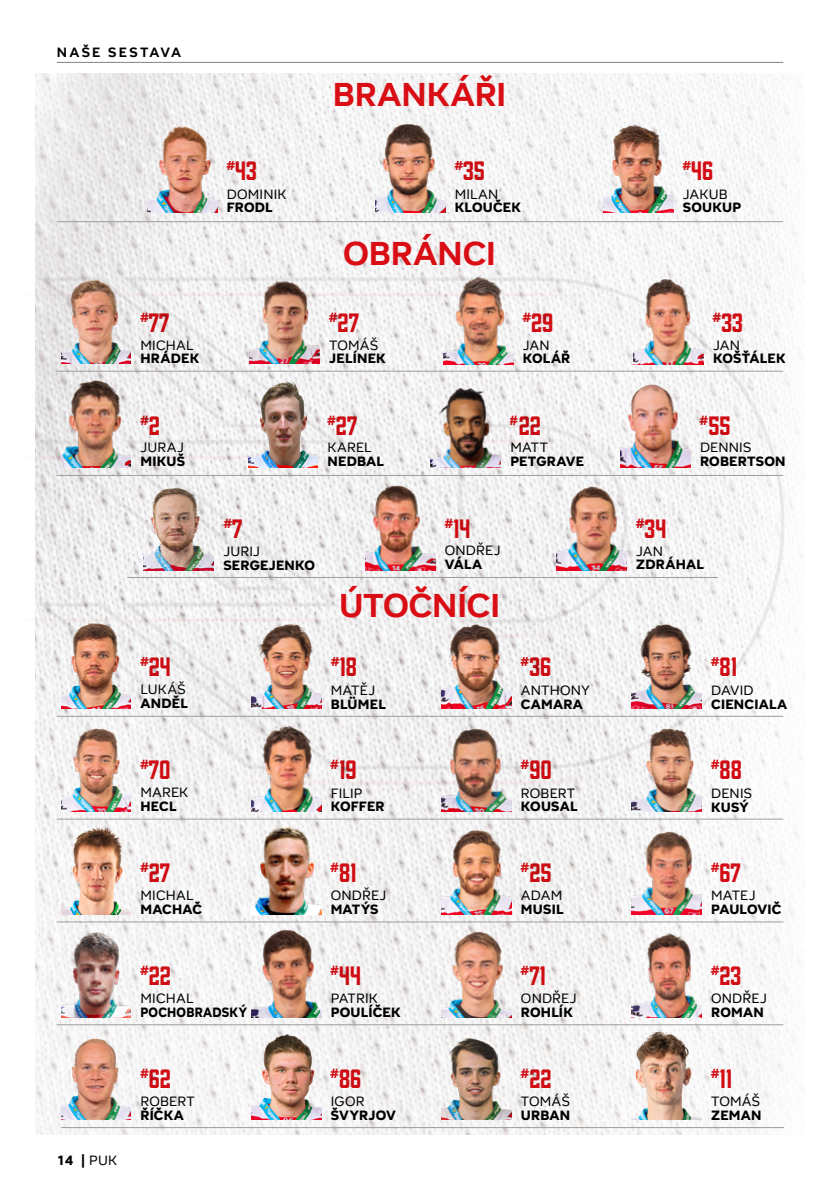
<style>
.page{position:relative;width:840px;height:1191px;background:#fff}
.page>*{position:absolute;margin:0;border:0;box-sizing:border-box;transform-origin:0 0}
.t1{font:700 34.4px "Adelphi PE";letter-spacing:-.005em;color:#d90e15}
.t2{font:24.4px "Prohibition";color:#d90e15}
.t3{font:14px "Adelphi PE Text Eb";letter-spacing:.015em;color:#000}
.t4{font:14px "Adelphi PE";letter-spacing:.01em;color:#000}
.t5{font:14px "Adelphi PE Text Eb";letter-spacing:.015em;color:#000;scale:.9 1}
.t6{font:700 14px "Adelphi PE";letter-spacing:.165em;color:#000}
.t7{font:12.2px "Prohibition";color:#d90e15}
.s1{font-size:24.4px}
.s2{font-family:"Adelphi PE"}
</style>
<div class="page">
<img style="left:35px;top:74px;width:769px;height:1060px">
<hr style="left:57px;top:62px;width:725px;height:1px;background:#000">
<img style="left:35px;top:197px;width:770px;height:658px">
<img style="left:147px;top:125px;width:70px;height:87px">
<img style="left:61px;top:276px;width:70px;height:87px">
<img style="left:250px;top:276px;width:69px;height:87px">
<img style="left:61px;top:621px;width:70px;height:87px">
<img style="left:61px;top:827px;width:70px;height:87px">
<img style="left:61px;top:1032px;width:70px;height:87px">
<img style="left:251px;top:1032px;width:70px;height:87px">
<img style="left:61px;top:724px;width:70px;height:87px">
<img style="left:61px;top:929px;width:70px;height:88px">
<img style="left:375px;top:119px;width:70px;height:93px">
<img style="left:443px;top:277px;width:70px;height:87px">
<img style="left:251px;top:621px;width:70px;height:87px">
<img style="left:251px;top:827px;width:70px;height:87px">
<img style="left:631px;top:1032px;width:70px;height:87px">
<img style="left:441px;top:1032px;width:70px;height:87px">
<img style="left:144px;top:482px;width:69px;height:88px">
<img style="left:620px;top:379px;width:70px;height:88px">
<img style="left:430px;top:379px;width:70px;height:88px">
<img style="left:248px;top:379px;width:69px;height:88px">
<img style="left:251px;top:724px;width:70px;height:87px">
<img style="left:251px;top:929px;width:70px;height:88px">
<img style="left:603px;top:119px;width:69px;height:93px">
<img style="left:633px;top:277px;width:70px;height:87px">
<img style="left:441px;top:621px;width:70px;height:87px">
<img style="left:441px;top:827px;width:70px;height:87px">
<img style="left:365px;top:482px;width:70px;height:88px">
<img style="left:441px;top:724px;width:70px;height:87px">
<img style="left:441px;top:929px;width:70px;height:88px">
<img style="left:61px;top:379px;width:70px;height:88px">
<img style="left:631px;top:621px;width:70px;height:87px">
<img style="left:631px;top:827px;width:70px;height:87px">
<img style="left:556px;top:482px;width:70px;height:88px">
<img style="left:631px;top:724px;width:70px;height:87px">
<img style="left:631px;top:929px;width:70px;height:88px">
<hr style="left:57px;top:371px;width:725px;height:1px;background:#9d9d9c">
<hr style="left:57px;top:475px;width:725px;height:1px;background:#9d9d9c">
<hr style="left:57px;top:716px;width:725px;height:1px;background:#9d9d9c">
<hr style="left:57px;top:818px;width:725px;height:1px;background:#9d9d9c">
<hr style="left:57px;top:921px;width:725px;height:1px;background:#9d9d9c">
<hr style="left:57px;top:1024px;width:725px;height:1px;background:#9d9d9c">
<hr style="left:61px;top:1127px;width:722px;height:1px;background:#9d9d9c">
<hr style="left:127px;top:577px;width:590px;height:1px;background:#9d9d9c">
<hr style="left:57px;top:221px;width:725px;height:1px;background:#9d9d9c">
<p class="t6" style="left:57px;top:43px;width:126px">NAŠE SESTAVA</p>
<h1 class="t1" style="left:332px;top:71px;width:175px">BRANKÁŘI</h1>
<h2 class="t2" style="left:226px;top:154px;width:32px"><sup>#</sup>43</h2>
<h2 class="t2" style="left:454px;top:154px;width:32px"><sup>#</sup>35</h2>
<h2 class="t2" style="left:682px;top:154px;width:32px"><sup>#</sup>46</h2>
<p class="t4" style="left:227px;top:184px;width:61px">DOMINIK</p>
<p class="t3" style="left:227px;top:198px;width:47px">FRODL</p>
<p class="t4" style="left:454px;top:184px;width:45px">MILAN</p>
<p class="t3" style="left:454px;top:198px;width:68px">KLOUČEK</p>
<p class="t4" style="left:682px;top:184px;width:46px">JAKUB</p>
<p class="t3" style="left:682px;top:198px;width:60px">SOUKUP</p>
<h1 class="t1" style="left:343px;top:231px;width:154px">OBRÁNCI</h1>
<h2 class="t2" style="left:140px;top:306px;width:31px"><sup>#</sup>77</h2>
<h2 class="t2" style="left:328px;top:306px;width:32px"><sup>#</sup>27</h2>
<h2 class="t2" style="left:522px;top:306px;width:33px"><sup>#</sup>29</h2>
<h2 class="t2" style="left:712px;top:306px;width:32px"><sup>#</sup>33</h2>
<p class="t4" style="left:140px;top:335px;width:54px">MICHAL</p>
<p class="t3" style="left:140px;top:349px;width:60px">HRÁDEK</p>
<p class="t4" style="left:329px;top:335px;width:50px">TOMÁŠ</p>
<p class="t3" style="left:329px;top:349px;width:58px">JELÍNEK</p>
<p class="t4" style="left:522px;top:335px;width:28px">JAN</p>
<p class="t3" style="left:522px;top:349px;width:49px">KOLÁŘ</p>
<p class="t4" style="left:712px;top:335px;width:28px">JAN</p>
<p class="t3" style="left:712px;top:349px;width:74px">KOŠŤÁLEK</p>
<p class="t7" style="left:140px;top:412px;width:21px">#<span class="s1">2</span></p>
<h2 class="t2" style="left:327px;top:408px;width:32px"><sup>#</sup>27</h2>
<h2 class="t2" style="left:509px;top:408px;width:33px"><sup>#</sup>22</h2>
<h2 class="t2" style="left:699px;top:408px;width:33px"><sup>#</sup>55</h2>
<p class="t4" style="left:140px;top:438px;width:45px">JURAJ</p>
<p class="t3" style="left:140px;top:452px;width:46px">MIKUŠ</p>
<p class="t4" style="left:327px;top:438px;width:46px">KAREL</p>
<p class="t3" style="left:327px;top:452px;width:58px">NEDBAL</p>
<p class="t4" style="left:510px;top:438px;width:39px">MATT</p>
<p class="t3" style="left:510px;top:452px;width:75px">PETGRAVE</p>
<p class="t4" style="left:699px;top:438px;width:53px">DENNIS</p>
<p class="t3" style="left:699px;top:452px;width:87px">ROBERTSON</p>
<p class="t7" style="left:223px;top:515px;width:21px">#<span class="s1">7</span></p>
<h2 class="t2" style="left:444px;top:511px;width:28px"><sup>#</sup>14</h2>
<h2 class="t2" style="left:635px;top:511px;width:32px"><sup>#</sup>34</h2>
<p class="t4" style="left:223px;top:542px;width:38px">JURIJ</p>
<p class="t3" style="left:223px;top:556px;width:93px">SERGEJENKO</p>
<p class="t4" style="left:444px;top:541px;width:57px">ONDŘEJ</p>
<p class="t3" style="left:444px;top:555px;width:39px">VÁLA</p>
<p class="t4" style="left:635px;top:541px;width:28px">JAN</p>
<p class="t3" style="left:635px;top:555px;width:69px">ZDRÁHAL</p>
<h1 class="t1" style="left:339px;top:582px;width:162px">ÚTOČNÍCI</h1>
<h2 class="t2" style="left:140px;top:650px;width:32px"><sup>#</sup>24</h2>
<h2 class="t2" style="left:330px;top:650px;width:28px"><sup>#</sup>18</h2>
<h2 class="t2" style="left:520px;top:650px;width:32px"><sup>#</sup>36</h2>
<h2 class="t2" style="left:710px;top:650px;width:28px"><sup>#</sup>81</h2>
<p class="t4" style="left:140px;top:680px;width:47px">LUKÁŠ</p>
<p class="t3" style="left:140px;top:694px;width:49px">ANDĚL</p>
<p class="t4" style="left:330px;top:680px;width:46px">MATĚJ</p>
<p class="t3" style="left:330px;top:694px;width:57px">BLÜMEL</p>
<p class="t4" style="left:520px;top:680px;width:70px">ANTHONY</p>
<p class="t3" style="left:520px;top:694px;width:63px">CAMARA</p>
<p class="t4" style="left:710px;top:680px;width:44px">DAVID</p>
<p class="t3" style="left:710px;top:694px;width:77px">CIENCIALA</p>
<h2 class="t2" style="left:140px;top:753px;width:32px"><sup>#</sup>70</h2>
<h2 class="t2" style="left:330px;top:753px;width:28px"><sup>#</sup>19</h2>
<h2 class="t2" style="left:520px;top:753px;width:33px"><sup>#</sup>90</h2>
<h2 class="t2" style="left:710px;top:753px;width:33px"><sup>#</sup>88</h2>
<p class="t4" style="left:140px;top:783px;width:49px">MAREK</p>
<p class="t3" style="left:140px;top:797px;width:38px">HECL</p>
<p class="t4" style="left:330px;top:783px;width:33px">FILIP</p>
<p class="t3" style="left:330px;top:797px;width:55px">KOFFER</p>
<p class="t4" style="left:520px;top:783px;width:56px">ROBERT</p>
<p class="t3" style="left:520px;top:797px;width:58px">KOUSAL</p>
<p class="t4" style="left:710px;top:783px;width:42px">DENIS</p>
<p class="t3" style="left:710px;top:797px;width:39px">KUSÝ</p>
<h2 class="t2" style="left:140px;top:856px;width:32px"><sup>#</sup>27</h2>
<h2 class="t2" style="left:330px;top:856px;width:28px"><sup>#</sup>81</h2>
<h2 class="t2" style="left:520px;top:856px;width:33px"><sup>#</sup>25</h2>
<h2 class="t2" style="left:710px;top:856px;width:32px"><sup>#</sup>67</h2>
<p class="t4" style="left:140px;top:886px;width:54px">MICHAL</p>
<p class="t3" style="left:140px;top:899px;width:63px">MACHAČ</p>
<p class="t4" style="left:330px;top:886px;width:57px">ONDŘEJ</p>
<p class="t3" style="left:330px;top:900px;width:49px">MATÝS</p>
<p class="t4" style="left:520px;top:886px;width:43px">ADAM</p>
<p class="t3" style="left:520px;top:900px;width:44px">MUSIL</p>
<p class="t4" style="left:710px;top:886px;width:46px">MATEJ</p>
<p class="t3" style="left:710px;top:900px;width:72px">PAULOVIČ</p>
<h2 class="t2" style="left:140px;top:958px;width:33px"><sup>#</sup>22</h2>
<h2 class="t2" style="left:330px;top:958px;width:32px"><sup>#</sup>44</h2>
<h2 class="t2" style="left:520px;top:958px;width:27px"><sup>#</sup>71</h2>
<h2 class="t2" style="left:710px;top:958px;width:32px"><sup>#</sup>23</h2>
<p class="t4" style="left:140px;top:988px;width:54px">MICHAL</p>
<p class="t5" style="left:140px;top:1002px;width:120px">POCHOBRADSKÝ</p>
<p class="t4" style="left:330px;top:988px;width:49px">PATRIK</p>
<p class="t3" style="left:330px;top:1002px;width:71px">POULÍČEK</p>
<p class="t4" style="left:520px;top:989px;width:57px">ONDŘEJ</p>
<p class="t3" style="left:520px;top:1003px;width:53px">ROHLÍK</p>
<p class="t4" style="left:710px;top:989px;width:57px">ONDŘEJ</p>
<p class="t3" style="left:710px;top:1003px;width:54px">ROMAN</p>
<h2 class="t2" style="left:140px;top:1061px;width:33px"><sup>#</sup>62</h2>
<h2 class="t2" style="left:330px;top:1061px;width:33px"><sup>#</sup>86</h2>
<h2 class="t2" style="left:520px;top:1061px;width:33px"><sup>#</sup>22</h2>
<h2 class="t2" style="left:710px;top:1061px;width:23px"><sup>#</sup>11</h2>
<p class="t4" style="left:140px;top:1092px;width:56px">ROBERT</p>
<p class="t3" style="left:140px;top:1105px;width:45px">ŘÍČKA</p>
<p class="t4" style="left:330px;top:1092px;width:35px">IGOR</p>
<p class="t3" style="left:330px;top:1105px;width:67px">ŠVYRJOV</p>
<p class="t4" style="left:520px;top:1092px;width:50px">TOMÁŠ</p>
<p class="t3" style="left:520px;top:1105px;width:51px">URBAN</p>
<p class="t4" style="left:710px;top:1092px;width:50px">TOMÁŠ</p>
<p class="t3" style="left:710px;top:1105px;width:52px">ZEMAN</p>
<p class="t3" style="left:57px;top:1150px;width:62px">14 | <span class="s2">PUK</span></p>
</div>
